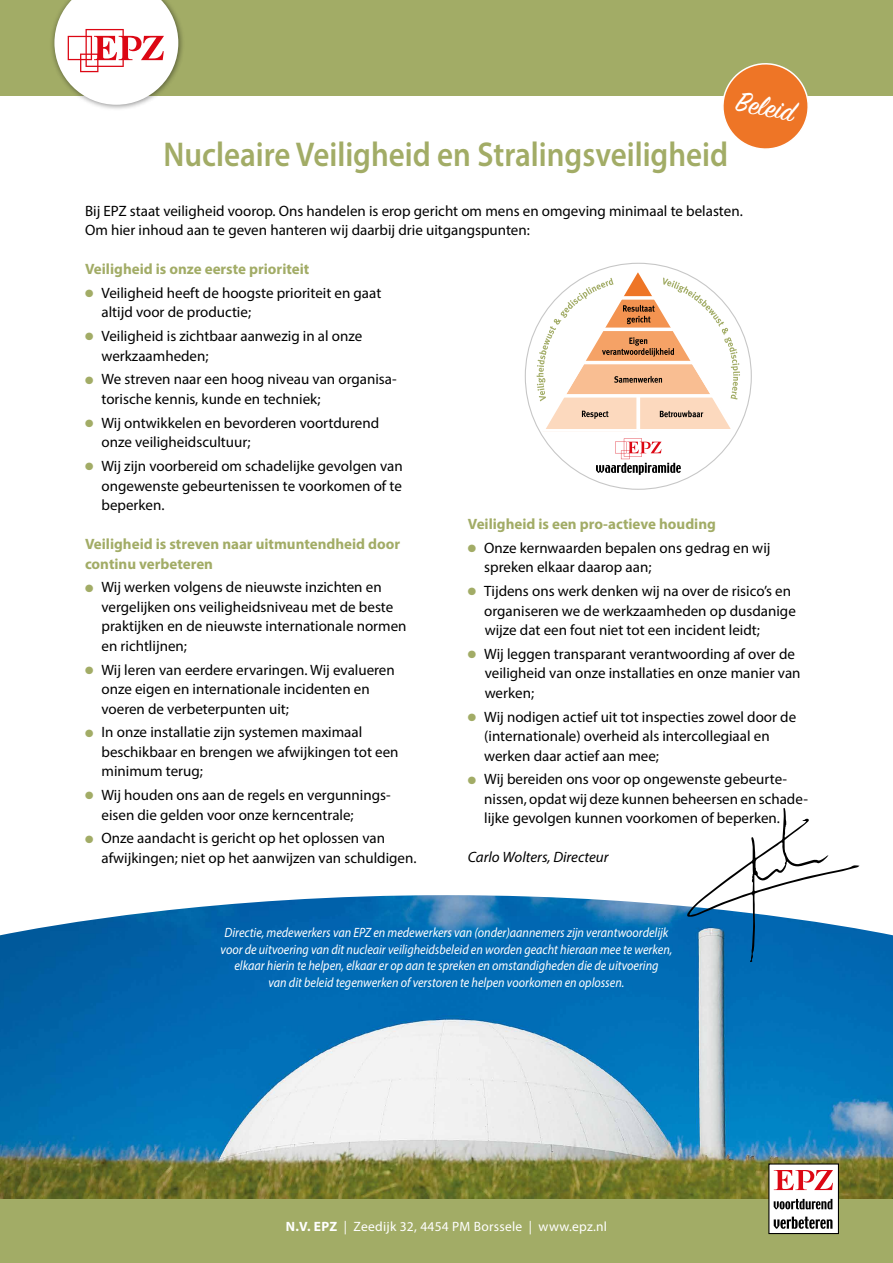
<style>
.page{position:relative;width:893px;height:1263px;background:#fff}
.page>*{position:absolute;margin:0;border:0;box-sizing:border-box;transform-origin:0 0}
.t1{font:600 34.5px "Myriad Pro";color:#a2ac66;scale:.9 1}
.t2{font:31.05px "Sign Painter House Script";color:#fff}
.t3{font:15px/19.5px "Myriad Pro";color:#000}
.t4{font:700 15px/19.5px "Myriad Pro";color:#a2ac66}
.t5{font:italic 15px "Myriad Pro";color:#000}
.t6{font:italic 13.5px/16.5px "Myriad Pro";color:#fff;text-align:center;scale:.9 1}
.t7{font:13.5px "Myriad Pro";letter-spacing:.02em;color:#fff}
.s1{color:#a2ac66}
.s2{font-weight:700}
</style>
<div class="page">
<img style="left:0;top:895px;width:893px;height:304px">
<div style="left:0;top:0;width:893px;height:96px;background:#a2ac66"></div>
<div style="left:50px;top:0;width:135px;height:111px;background:#000;opacity:.45"></div>
<svg style="left:54px;top:0;width:124px;height:105px;background:#efdfd9"></svg>
<div style="left:0;top:1199px;width:893px;height:64px;background:#a2ac66"></div>
<div style="left:769px;top:1164px;width:69px;height:69px;background:#fff"></div>
<div style="left:768px;top:1163px;width:71px;height:71px;border:1px solid #000"></div>
<svg style="left:774px;top:1170px;width:59px;height:20px"></svg>
<svg style="left:774px;top:1199px;width:58px;height:10px"></svg>
<svg style="left:774px;top:1216px;width:58px;height:13px"></svg>
<svg style="left:723px;top:63px;width:85px;height:86px"></svg>
<svg style="left:536px;top:266px;width:204px;height:209px"></svg>
<svg style="left:687px;top:808px;width:172px;height:154px"></svg>
<h2 class="t2" style="left:740px;top:83px;width:61px;rotate:10deg">Beleid</h2>
<h1 class="t1" style="left:163px;top:133px;width:629px">Nucleaire Veiligheid en Stralingsveiligheid</h1>
<p class="t3" style="left:85px;top:201px;width:659px">Bij EPZ staat veiligheid voorop. Ons handelen is erop gericht om mens en omgeving minimaal te belasten.<br>Om hier inhoud aan te geven hanteren wij daarbij drie uitgangspunten:</p>
<p class="t4" style="left:85px;top:259px;width:226px">Veiligheid is onze eerste prioriteit</p>
<p class="t3" style="left:102px;top:283px;width:281px;text-indent:-16px"><span class="s1">●</span> Veiligheid heeft de hoogste prioriteit en gaat altijd voor de productie;</p>
<p class="t3" style="left:102px;top:326px;width:262px;text-indent:-16px"><span class="s1">●</span> Veiligheid is zichtbaar aanwezig in al onze werkzaamheden;</p>
<p class="t3" style="left:102px;top:369px;width:297px;text-indent:-16px"><span class="s1">●</span> We streven naar een hoog niveau van organisa&shy;torische kennis, kunde en techniek;</p>
<p class="t3" style="left:102px;top:413px;width:279px;text-indent:-16px"><span class="s1">●</span> Wij ontwikkelen en bevorderen voortdurend onze veiligheidscultuur;</p>
<p class="t3" style="left:102px;top:456px;width:303px;text-align:justify;text-indent:-16px"><span class="s1">●</span> Wij zijn voorbereid om schadelijke gevolgen van ongewenste gebeurtenissen te voorkomen of te beperken.</p>
<p class="t4" style="left:85px;top:534px;width:317px">Veiligheid is streven naar uitmuntendheid door continu verbeteren</p>
<p class="t3" style="left:102px;top:577px;width:307px;text-indent:-16px"><span class="s1">●</span> Wij werken volgens de nieuwste inzichten en vergelijken ons veiligheidsniveau met de beste praktijken en de nieuwste internationale normen en richtlijnen;</p>
<p class="t3" style="left:102px;top:659px;width:295px;text-indent:-16px"><span class="s1">●</span> Wij leren van eerdere ervaringen. Wij evalueren onze eigen en internationale incidenten en voeren de verbeterpunten uit;</p>
<p class="t3" style="left:102px;top:722px;width:298px;text-indent:-16px"><span class="s1">●</span> In onze installatie zijn systemen maximaal beschikbaar en brengen we afwijkingen tot een minimum terug;</p>
<p class="t3" style="left:102px;top:785px;width:291px;text-indent:-16px"><span class="s1">●</span> Wij houden ons aan de regels en vergunnings&shy;eisen die gelden voor onze kerncentrale;</p>
<p class="t3" style="left:102px;top:828px;width:316px;text-indent:-16px"><span class="s1">●</span> Onze aandacht is gericht op het oplossen van afwijkingen; niet op het aanwijzen van schuldigen.</p>
<p class="t4" style="left:468px;top:514px;width:250px">Veiligheid is een pro-actieve houding</p>
<p class="t3" style="left:484px;top:538px;width:288px;text-indent:-16px"><span class="s1">●</span> Onze kernwaarden bepalen ons gedrag en wij spreken elkaar daarop aan;</p>
<p class="t3" style="left:484px;top:581px;width:313px;text-indent:-16px"><span class="s1">●</span> Tijdens ons werk denken wij na over de risico’s en organiseren we de werkzaamheden op dusdanige wijze dat een fout niet tot een incident leidt;</p>
<p class="t3" style="left:485px;top:644px;width:317px;text-indent:-17px"><span class="s1">●</span> Wij leggen transparant verantwoording af over de veiligheid van onze installaties en onze manier van werken;</p>
<p class="t3" style="left:484px;top:706px;width:313px;text-indent:-16px"><span class="s1">●</span> Wij nodigen actief uit tot inspecties zowel door de (internationale) overheid als intercollegiaal en werken daar actief aan mee;</p>
<p class="t3" style="left:484px;top:769px;width:325px;text-indent:-16px"><span class="s1">●</span> Wij bereiden ons voor op ongewenste gebeurte&shy;nissen, opdat wij deze kunnen beheersen en schade&shy;lijke gevolgen kunnen voorkomen of beperken.</p>
<p class="t5" style="left:468px;top:848px;width:142px">Carlo Wolters, Directeur</p>
<p class="t6" style="left:221px;top:924px;width:503px">Directie, medewerkers van EPZ en medewerkers van (onder)aannemers zijn verantwoordelijk voor de uitvoering van dit nucleair veiligheidsbeleid en worden geacht hieraan mee te werken, elkaar hierin te helpen, elkaar er op aan te spreken en omstandigheden die de uitvoering<br>van dit beleid tegenwerken of verstoren te helpen voorkomen en oplossen.</p>
<p class="t7" style="left:286px;top:1218px;width:323px"><span class="s2">N.V. EPZ</span> | Zeedijk 32, 4454 PM Borssele | www.epz.nl</p>
</div>
